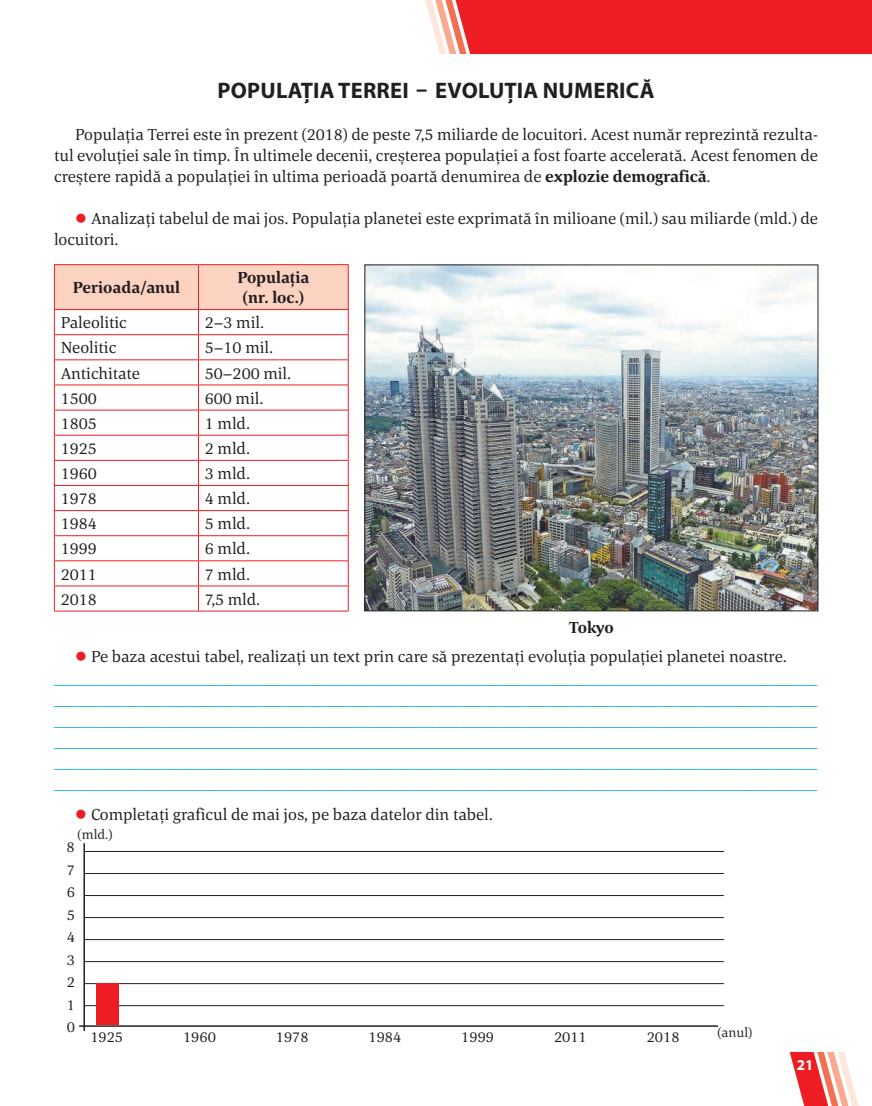
<style>
.page{position:relative;width:872px;height:1106px;background:#fff}
.page>*{position:absolute;margin:0;border:0;box-sizing:border-box;transform-origin:0 0}
.t1{font:700 22.5px "Myriad Pro";letter-spacing:.01em;color:#231f20}
.t2{font:16.5px/21px "Corda";color:#00aeef;text-align:center}
.t3{font:16.5px/21px "Corda";color:#231f20;text-align:justify}
.t4{font:700 16.5px/19.8px "Corda";color:#231f20;text-align:center}
.t5{font:15px/22.5px "Corda";color:#231f20;text-align:justify}
.t6{font:700 15px "Myriad Pro";color:#fff}
.t7{font:13.5px "Corda";color:#231f20}
.s1{font-weight:700}
.s2{color:#ee1d23}
.s3{color:#231f20}
</style>
<div class="page">
<svg style="left:789px;top:1052px;width:70px;height:54px"></svg>
<svg style="left:425px;top:0;width:447px;height:54px"></svg>
<hr style="left:54px;top:264px;width:144px;height:1px;background:#ee1d23">
<hr style="left:198px;top:264px;width:151px;height:1px;background:#ee1d23">
<svg style="left:54px;top:265px;width:295px;height:345px"></svg>
<hr style="left:54px;top:610px;width:144px;height:1px;background:#ee1d23">
<hr style="left:198px;top:610px;width:151px;height:1px;background:#ee1d23">
<hr style="left:83px;top:843px;width:2px;height:188px;background:#231f20">
<hr style="left:79px;top:1025px;width:639px;height:1px;background:#231f20">
<hr style="left:85px;top:1005px;width:639px;height:1px;background:#231f20">
<hr style="left:85px;top:961px;width:639px;height:1px;background:#231f20">
<hr style="left:85px;top:983px;width:639px;height:1px;background:#231f20">
<hr style="left:85px;top:939px;width:639px;height:1px;background:#231f20">
<hr style="left:85px;top:917px;width:639px;height:1px;background:#231f20">
<hr style="left:85px;top:895px;width:639px;height:1px;background:#231f20">
<hr style="left:85px;top:873px;width:639px;height:1px;background:#231f20">
<hr style="left:85px;top:851px;width:639px;height:1px;background:#231f20">
<div style="left:97px;top:983px;width:22px;height:42px;background:#ee1d23"></div>
<img style="left:366px;top:266px;width:450px;height:343px">
<div style="left:364px;top:264px;width:454px;height:347px;border:1px solid #231f20"></div>
<h1 class="t1" style="left:217px;top:75px;width:438px">POPULAȚIA TERREI – EVOLUȚIA NUMERICĂ</h1>
<p class="t3" style="left:54px;top:123px;width:765px;text-indent:21px">Populația Terrei este în prezent (2018) de peste 7,5 miliarde de locuitori. Acest număr reprezintă rezulta&shy;tul evoluției sale în timp. În ultimele decenii, creșterea populației a fost foarte accelerată. Acest fenomen de creștere rapidă a populației în ultima perioadă poartă denumirea de <span class="s1">explozie demografică</span>.</p>
<p class="t3" style="left:54px;top:207px;width:765px;text-indent:21px"><span class="s2">●</span> Analizați tabelul de mai jos. Populația planetei este exprimată în milioane (mil.) sau miliarde (mld.) de locuitori.</p>
<p class="t4" style="left:73px;top:277px;width:109px">Perioada/anul</p>
<p class="t4" style="left:237px;top:267px;width:74px">Populația (nr. loc.)</p>
<p class="t3" style="left:61px;top:312px;width:68px">Paleolitic</p>
<p class="t3" style="left:205px;top:312px;width:61px">2–3 mil.</p>
<p class="t3" style="left:61px;top:337px;width:57px">Neolitic</p>
<p class="t3" style="left:205px;top:337px;width:70px">5–10 mil.</p>
<p class="t3" style="left:61px;top:362px;width:81px">Antichitate</p>
<p class="t3" style="left:205px;top:362px;width:88px">50–200 mil.</p>
<p class="t3" style="left:61px;top:387px;width:38px">1500</p>
<p class="t3" style="left:205px;top:387px;width:60px">600 mil.</p>
<p class="t3" style="left:61px;top:412px;width:38px">1805</p>
<p class="t3" style="left:205px;top:412px;width:47px">1 mld.</p>
<p class="t3" style="left:61px;top:437px;width:38px">1925</p>
<p class="t3" style="left:205px;top:437px;width:47px">2 mld.</p>
<p class="t3" style="left:61px;top:462px;width:38px">1960</p>
<p class="t3" style="left:205px;top:462px;width:47px">3 mld.</p>
<p class="t3" style="left:61px;top:487px;width:38px">1978</p>
<p class="t3" style="left:205px;top:487px;width:47px">4 mld.</p>
<p class="t3" style="left:61px;top:513px;width:38px">1984</p>
<p class="t3" style="left:205px;top:513px;width:47px">5 mld.</p>
<p class="t3" style="left:61px;top:538px;width:38px">1999</p>
<p class="t3" style="left:205px;top:538px;width:47px">6 mld.</p>
<p class="t3" style="left:61px;top:563px;width:38px">2011</p>
<p class="t3" style="left:205px;top:563px;width:47px">7 mld.</p>
<p class="t3" style="left:61px;top:588px;width:38px">2018</p>
<p class="t3" style="left:205px;top:588px;width:57px">7,5 mld.</p>
<p class="t4" style="left:569px;top:616px;width:47px">Tokyo</p>
<p class="t2" style="left:54px;top:646px;width:765px"><span class="s2">●</span> <span class="s3">Pe baza acestui tabel, realizați un text prin care să prezentați evoluția populației planetei noastre. </span>______________________________________________________________________________________________ ______________________________________________________________________________________________ ______________________________________________________________________________________________ ______________________________________________________________________________________________ ______________________________________________________________________________________________ ______________________________________________________________________________________________</p>
<p class="t3" style="left:75px;top:803px;width:419px"><span class="s2">●</span> Completați graficul de mai jos, pe baza datelor din tabel.</p>
<p class="t5" style="left:66px;top:835px;width:10px">8<br>7<br>6<br>5<br>4<br>3<br>2<br>1<br>0</p>
<p class="t5" style="left:90px;top:1025px;width:34px">1925</p>
<p class="t5" style="left:183px;top:1025px;width:34px">1960</p>
<p class="t5" style="left:276px;top:1025px;width:34px">1978</p>
<p class="t5" style="left:368px;top:1025px;width:34px">1984</p>
<p class="t5" style="left:461px;top:1025px;width:34px">1999</p>
<p class="t5" style="left:554px;top:1025px;width:34px">2011</p>
<p class="t5" style="left:647px;top:1025px;width:34px">2018</p>
<p class="t7" style="left:77px;top:825px;width:37px">(mld.)</p>
<p class="t7" style="left:717px;top:1024px;width:36px">(anul)</p>
<p class="t6" style="left:797px;top:1055px;width:18px">21</p>
</div>
